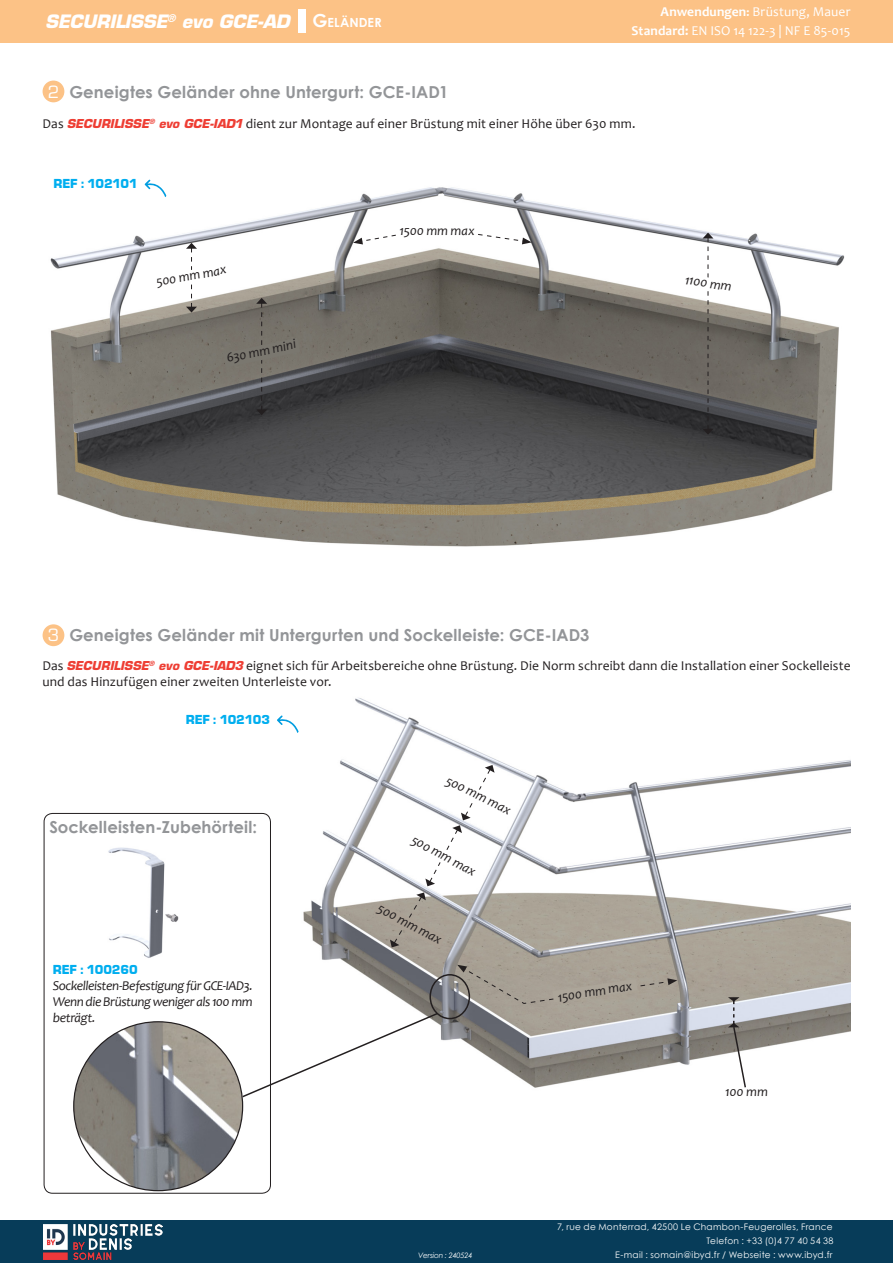
<style>
.page{position:relative;width:893px;height:1263px;background:#fff}
.page>*{position:absolute;margin:0;border:0;box-sizing:border-box;transform-origin:0 0}
.t1{font:italic 700 18px "Eurostile LT Std";letter-spacing:-.01em;color:#fff}
.t2{font:700 16.5px "Century Gothic";letter-spacing:.01em;color:#939598}
.t3{font:16.5px "Eurostile";color:#fff}
.t4{font:13.5px/16.2px "Candara";letter-spacing:.01em;color:#231f20}
.t5{font:italic 13.5px "Candara";letter-spacing:-.03em;color:#231f20}
.t6{font:13.5px/18.9px "Candara";letter-spacing:.01em;color:#fff;text-align:right}
.t7{font:900 13.5px "Eurostile Becker";letter-spacing:-.005em;color:#00aeef}
.t8{font:italic 13.5px "Candara";letter-spacing:-.01em;color:#231f20}
.t9{font:700 12.6px "Century Gothic";letter-spacing:.01em;color:#fff}
.t10{font:9px/13.8px "Century Gothic";letter-spacing:.03em;color:#fff;text-align:right}
.t11{font:italic 7.5px "Century Gothic";letter-spacing:-.025em;color:#fff}
.s1{font-size:18px}
.s2{font-weight:700}
.s3{font-weight:700;font-size:12px}
.s4{font-family:"Eurostile LT Std";font-weight:700;font-style:italic;font-size:12px;color:#ee3e34}
</style>
<div class="page">
<div style="left:0;top:0;width:893px;height:43px;background:#fcc286"></div>
<div style="left:298px;top:10px;width:8px;height:23px;background:#fff"></div>
<div style="left:0;top:1220px;width:893px;height:43px;background:#073c59"></div>
<img style="left:43px;top:1225px;width:120px;height:34px">
<img style="left:303px;top:698px;width:547px;height:390px">
<img style="left:50px;top:187px;width:795px;height:360px">
<div style="left:44px;top:813px;width:227px;height:380px;border:1px solid #231f20;border-radius:9px"></div>
<svg style="left:684px;top:233px;width:49px;height:202px"></svg>
<svg style="left:728px;top:997px;width:19px;height:91px"></svg>
<svg style="left:146px;top:243px;width:154px;height:172px"></svg>
<svg style="left:353px;top:227px;width:179px;height:17px"></svg>
<img style="left:108px;top:847px;width:71px;height:111px">
<div style="left:43px;top:81px;width:21px;height:21px;background:#fcc286;border-radius:50%"></div>
<div style="left:43px;top:624px;width:21px;height:22px;background:#fcc286;border-radius:50%"></div>
<svg style="left:373px;top:892px;width:72px;height:56px;background:#ada69d"></svg>
<svg style="left:407px;top:765px;width:107px;height:121px"></svg>
<div style="left:399px;top:226px;width:77px;height:11px;background:#fff"></div>
<div style="left:457px;top:965px;width:220px;height:39px;background:#a8a094"></div>
<img style="left:74px;top:1022px;width:169px;height:169px;border-radius:84px">
<div style="left:429px;top:974px;width:41px;height:45px;border:2px solid #231f20;border-radius:50%"></div>
<svg style="left:241px;top:1012px;width:198px;height:86px"></svg>
<svg style="left:144px;top:179px;width:24px;height:23px"></svg>
<svg style="left:277px;top:715px;width:22px;height:18px"></svg>
<h1 class="t1" style="left:45px;top:10px;width:246px">SECURILISSE<sup>®</sup> evo GCE-AD</h1>
<p class="t9" style="left:312px;top:13px;width:71px"><span class="s1">G</span>ELÄNDER</p>
<p class="t6" style="left:632px;top:2px;width:220px"><span class="s2">Anwendungen</span><span class="s3">:</span> Brüstung, Mauer<br><span class="s2">Standard:</span> EN ISO 14 122-3 | NF E 85-015</p>
<p class="t3" style="left:48px;top:82px;width:13px">2</p>
<p class="t2" style="left:69px;top:79px;width:381px">Geneigtes Geländer ohne Untergurt: GCE-IAD1</p>
<p class="t4" style="left:43px;top:115px;width:594px">Das <span class="s4">SECURILISSE</span><sup>®</sup> <span class="s4">evo GCE-IAD1</span> dient zur Montage auf einer Brüstung mit einer Höhe über 630 mm.</p>
<p class="t7" style="left:53px;top:176px;width:86px">REF : 102101</p>
<p class="t8" style="left:399px;top:222px;width:77px">1500 mm max</p>
<p class="t5" style="left:155px;top:273px;width:72px;rotate:-10deg">500 mm max</p>
<p class="t5" style="left:686px;top:271px;width:49px;rotate:9deg">1100 mm</p>
<p class="t5" style="left:225px;top:350px;width:72px;rotate:-12deg">630 mm mini</p>
<p class="t3" style="left:48px;top:625px;width:13px">3</p>
<p class="t2" style="left:69px;top:623px;width:522px">Geneigtes Geländer mit Untergurten und Sockelleiste: GCE-IAD3</p>
<p class="t4" style="left:42px;top:657px;width:810px">Das <span class="s4">SECURILISSE</span><sup>®</sup> <span class="s4">evo GCE-IAD3</span> eignet sich für Arbeitsbereiche ohne Brüstung. Die Norm schreibt dann die Installation einer Sockelleiste und das Hinzufügen einer zweiten Unterleiste vor.</p>
<p class="t7" style="left:186px;top:712px;width:86px">REF : 102103</p>
<p class="t2" style="left:49px;top:814px;width:209px">Sockelleisten-Zubehörteil:</p>
<p class="t7" style="left:53px;top:962px;width:86px">REF : 100260</p>
<p class="t5" style="left:53px;top:977px;width:202px">Sockelleisten-Befestigung für GCE-IAD3.</p>
<p class="t5" style="left:53px;top:993px;width:202px">Wenn die Brüstung weniger als 100 mm</p>
<p class="t5" style="left:53px;top:1009px;width:44px">beträgt.</p>
<p class="t5" style="left:450px;top:772px;width:72px;rotate:26deg">500 mm max</p>
<p class="t5" style="left:416px;top:831px;width:72px;rotate:28deg">500 mm max</p>
<p class="t5" style="left:383px;top:900px;width:72px;rotate:28deg">500 mm max</p>
<p class="t5" style="left:556px;top:989px;width:77px;rotate:-9deg">1500 mm max</p>
<p class="t5" style="left:725px;top:1083px;width:44px">100 mm</p>
<p class="t10" style="left:557px;top:1220px;width:278px">7, rue de Monterrad, 42500 Le Chambon-Feugerolles, France<br>Telefon : +33 (0)4 77 40 54 38</p>
<p class="t11" style="left:418px;top:1250px;width:56px">Version : 240524</p>
<p class="t10" style="left:615px;top:1248px;width:219px">E-mail : somain@ibyd.fr / Webseite : www.ibyd.fr</p>
</div>
